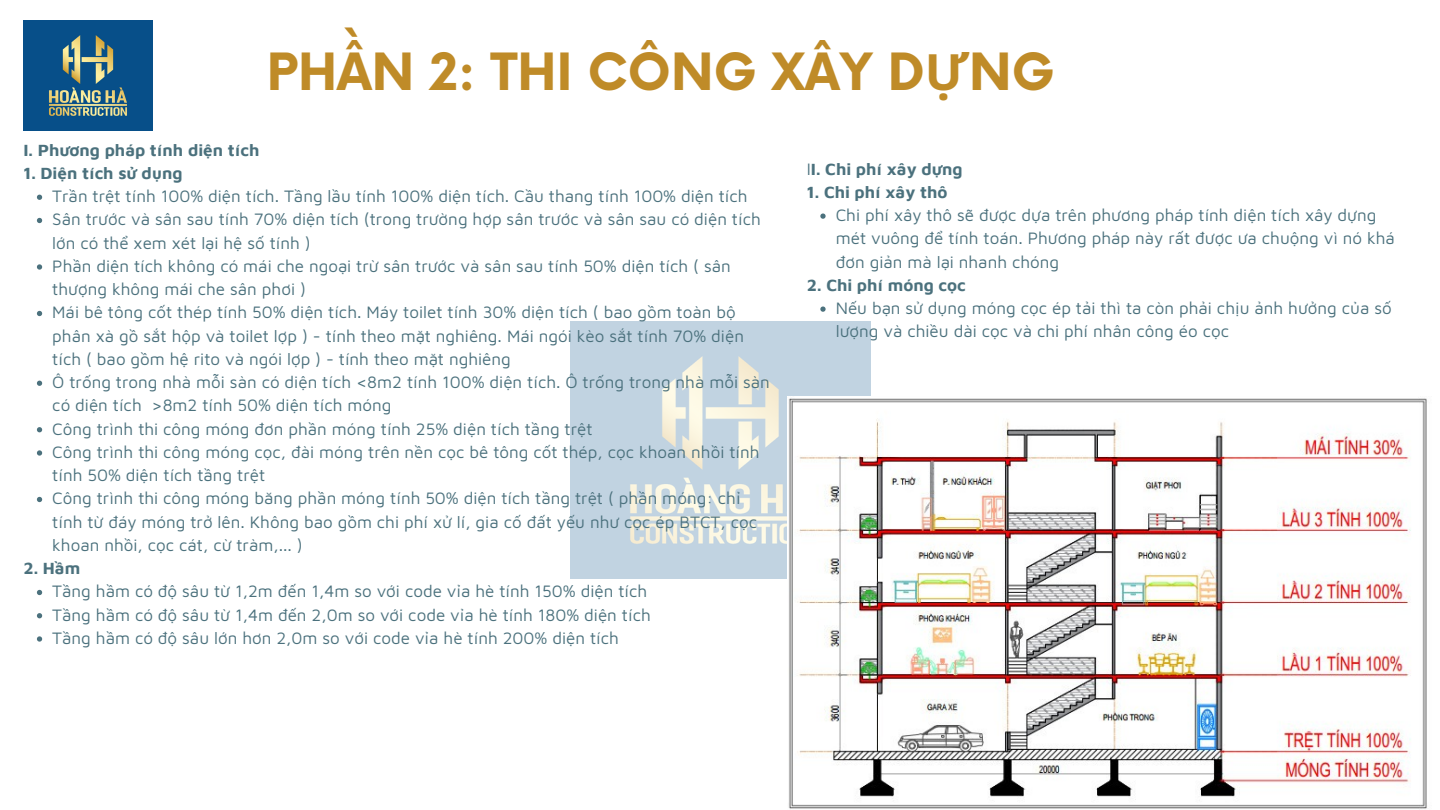
<style>
.page{position:relative;width:1440px;height:810px;background:#fff}
.page>*{position:absolute;margin:0;border:0;box-sizing:border-box;transform-origin:0 0}
.t1{font:700 50px "Now";color:#bf8b28}
.t2{font:17px/23.2px "Maven Pro";color:#4b717d}
.t3{font:700 17px "Maven Pro";color:#4b717d}
.s1{font-family:"Noto Sans"}
.s2{font-weight:400}
</style>
<div class="page">
<img style="left:23px;top:20px;width:129px;height:110px">
<img style="left:570px;top:322px;width:300px;height:256px">
<svg style="left:37px;top:195px;width:5px;height:5px"></svg>
<svg style="left:37px;top:218px;width:5px;height:5px"></svg>
<svg style="left:37px;top:264px;width:5px;height:6px"></svg>
<svg style="left:37px;top:311px;width:5px;height:5px"></svg>
<svg style="left:37px;top:381px;width:5px;height:5px"></svg>
<svg style="left:37px;top:427px;width:5px;height:5px"></svg>
<svg style="left:37px;top:450px;width:5px;height:6px"></svg>
<svg style="left:37px;top:497px;width:5px;height:5px"></svg>
<svg style="left:37px;top:590px;width:5px;height:5px"></svg>
<svg style="left:37px;top:613px;width:5px;height:5px"></svg>
<svg style="left:37px;top:636px;width:5px;height:6px"></svg>
<img style="left:787px;top:397px;width:640px;height:412px">
<svg style="left:820px;top:214px;width:6px;height:5px"></svg>
<svg style="left:820px;top:307px;width:6px;height:5px"></svg>
<p class="t1" style="left:267px;top:45px;width:789px">PHẦN 2: THI CÔNG XÂY D<span class="s1">Ự</span>NG</p>
<p class="t3" style="left:23px;top:139px;width:238px">I. Phương pháp tính diện tích</p>
<p class="t3" style="left:23px;top:162px;width:161px">1. Diện tích sử dụng</p>
<p class="t2" style="left:52px;top:184px;width:697px">Trần trệt tính 100% diện tích. Tầng lầu tính 100% diện tích. Cầu thang tính 100% diện tích</p>
<p class="t2" style="left:52px;top:207px;width:710px">Sân trước và sân sau tính 70% diện tích (trong trường hợp sân trước và sân sau có diện tích lớn có thể xem xét lại hệ số tính )</p>
<p class="t2" style="left:52px;top:254px;width:680px">Phần diện tích không có mái che ngoại trừ sân trước và sân sau tính 50% diện tích ( sân thượng không mái che sân phơi )</p>
<p class="t2" style="left:52px;top:300px;width:693px">Mái bê tông cốt thép tính 50% diện tích. Máy toilet tính 30% diện tích ( bao gồm toàn bộ phân xà gồ sắt hộp và toilet lợp ) - tính theo mặt nghiêng. Mái ngói kèo sắt tính 70% diện tích ( bao gồm hệ rito và ngói lợp ) - tính theo mặt nghiêng</p>
<p class="t2" style="left:52px;top:370px;width:719px">Ô trống trong nhà mỗi sàn có diện tích &lt;8m2 tính 100% diện tích. Ô trống trong nhà mỗi sàn có diện tích &gt;8m2 tính 50% diện tích móng</p>
<p class="t2" style="left:52px;top:417px;width:542px">Công trình thi công móng đơn phần móng tính 25% diện tích tầng trệt</p>
<p class="t2" style="left:52px;top:440px;width:709px">Công trình thi công móng cọc, đài móng trên nền cọc bê tông cốt thép, cọc khoan nhồi tính tính 50% diện tích tầng trệt</p>
<p class="t2" style="left:52px;top:486px;width:706px">Công trình thi công móng băng phần móng tính 50% diện tích tầng trệt ( phần móng: chỉ tính từ đáy móng trở lên. Không bao gồm chi phí xử lí, gia cố đất yếu như cọc ép BTCT, cọc khoan nhồi, cọc cát, cừ tràm,... )</p>
<p class="t3" style="left:23px;top:558px;width:58px">2. Hầm</p>
<p class="t2" style="left:52px;top:579px;width:596px">Tầng hầm có độ sâu từ 1,2m đến 1,4m so với code vỉa hè tính 150% diện tích</p>
<p class="t2" style="left:52px;top:603px;width:600px">Tầng hầm có độ sâu từ 1,4m đến 2,0m so với code vỉa hè tính 180% diện tích</p>
<p class="t2" style="left:52px;top:626px;width:568px">Tầng hầm có độ sâu lớn hơn 2,0m so với code vỉa hè tính 200% diện tích</p>
<p class="t3" style="left:807px;top:158px;width:157px"><span class="s2">I</span>I. Chi phí xây dựng</p>
<p class="t3" style="left:807px;top:181px;width:142px">1. Chi phí xây thô</p>
<p class="t2" style="left:836px;top:203px;width:561px">Chi phí xây thô sẽ được dựa trên phương pháp tính diện tích xây dựng mét vuông để tính toán. Phương pháp này rất được ưa chuộng vì nó khá đơn giản mà lại nhanh chóng</p>
<p class="t3" style="left:807px;top:274px;width:160px">2. Chi phí móng cọc</p>
<p class="t2" style="left:836px;top:296px;width:558px">Nếu bạn sử dụng móng cọc ép tải thì ta còn phải chịu ảnh hưởng của số lượng và chiều dài cọc và chi phí nhân công éo cọc</p>
</div>
